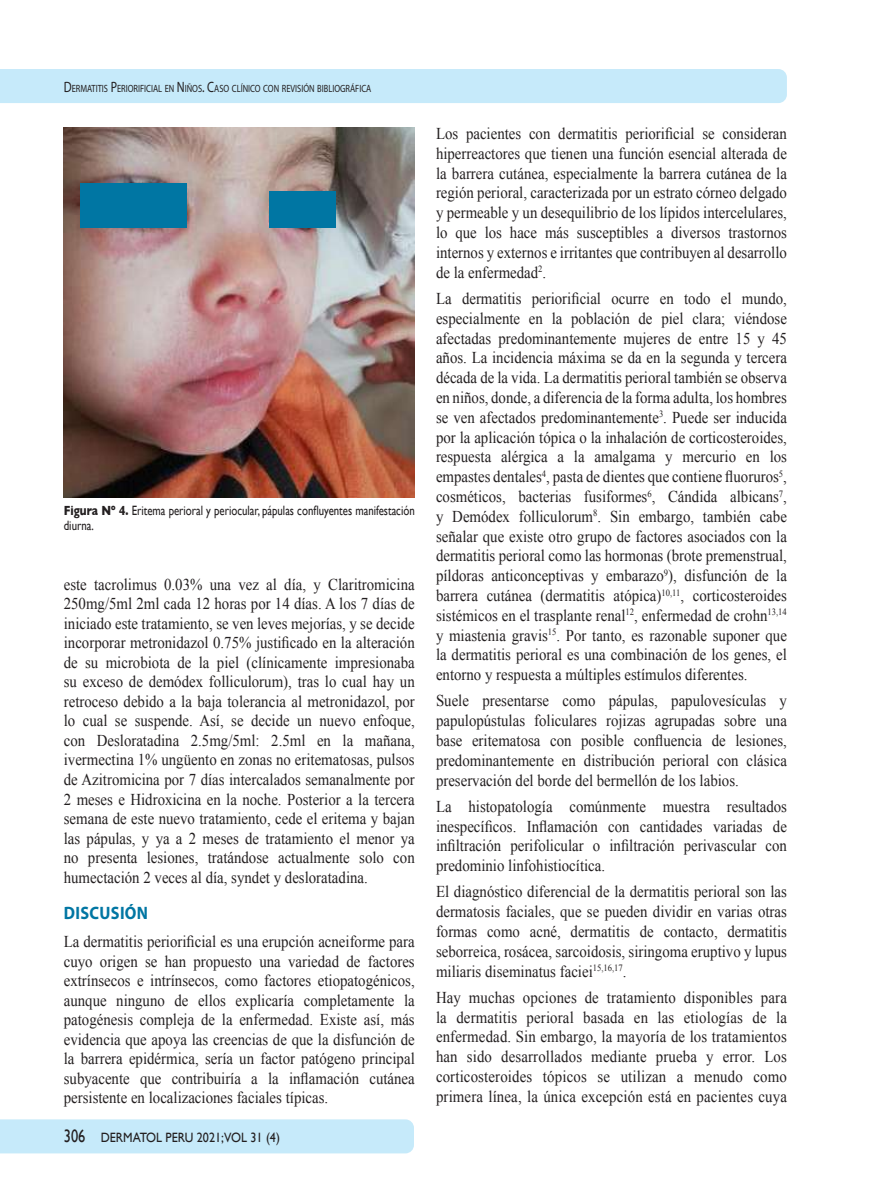
<style>
.page{position:relative;width:872px;height:1191px;background:#fff}
.page>*{position:absolute;margin:0;border:0;box-sizing:border-box;transform-origin:0 0}
.t1{font:700 18px "Myriad Pro";letter-spacing:.02em;color:#0076a3;scale:.9 1}
.t2{font:16.5px/19.8px "Times New Roman";color:#231f20;text-align:justify;scale:.9 1}
.t3{font:13.5px/15px "Gill Sans";color:#231f20;scale:.8 1}
.t4{font:13.5px "Gill Sans";color:#231f20;scale:.9 1}
.t5{font:10.5px "Myriad Pro";color:#231f20;scale:.8 1}
.s1{font-size:15px}
.s2{font-weight:700}
.s3{font-size:18px}
</style>
<div class="page">
<div style="left:0;top:69px;width:787px;height:34px;background:#c6eafa"></div>
<div style="left:0;top:1119px;width:414px;height:34px;background:#c6eafa"></div>
<img style="left:64px;top:128px;width:351px;height:370px">
<div style="left:80px;top:184px;width:106px;height:44px;background:#0076a3"></div>
<div style="left:269px;top:191px;width:66px;height:37px;background:#0076a3"></div>
<p class="t5" style="left:64px;top:82px;width:386px"><span class="s1">D</span>ERMATITIS <span class="s1">P</span>ERIORIFICIAL EN <span class="s1">N</span> IÑOS<span class="s1">. C</span>ASO CLÍNICO CON REVISIÓN BIBLIOGRÁFICA</p>
<p class="t3" style="left:64px;top:502px;width:440px"><span class="s2">Figura Nº 4.</span> Eritema perioral y periocular, pápulas confluyentes manifestación diurna.</p>
<p class="t2" style="left:64px;top:574px;width:391px">este tacrolimus 0.03% una vez al día, y Claritromicina 250mg/5ml 2ml cada 12 horas por 14 días. A los 7 días de iniciado este tratamiento, se ven leves mejorías, y se decide incorporar metronidazol 0.75% justificado en la alteración de su microbiota de la piel (clínicamente impresionaba su exceso de demódex folliculorum), tras lo cual hay un retroceso debido a la baja tolerancia al metronidazol, por lo cual se suspende. Así, se decide un nuevo enfoque, con Desloratadina 2.5mg/5ml: 2.5ml en la mañana, ivermectina 1% ungüento en zonas no eritematosas, pulsos de Azitromicina por 7 días intercalados semanalmente por 2 meses e Hidroxicina en la noche. Posterior a la tercera semana de este nuevo tratamiento, cede el eritema y bajan las pápulas, y ya a 2 meses de tratamiento el menor ya no presenta lesiones, tratándose actualmente solo con humectación 2 veces al día, syndet y desloratadina.</p>
<p class="t1" style="left:64px;top:901px;width:95px">DISCUSIÓN</p>
<p class="t2" style="left:64px;top:931px;width:391px">La dermatitis periorificial es una erupción acneiforme para cuyo origen se han propuesto una variedad de factores extrínsecos e intrínsecos, como factores etiopatogénicos, aunque ninguno de ellos explicaría completamente la patogénesis compleja de la enfermedad. Existe así, más evidencia que apoya las creencias de que la disfunción de la barrera epidérmica, sería un factor patógeno principal subyacente que contribuiría a la inflamación cutánea persistente en localizaciones faciales típicas.</p>
<p class="t4" style="left:64px;top:1129px;width:242px"><span class="s3">306</span> DERMATOL PERU 2021;VOL 31 (4)</p>
<p class="t2" style="left:436px;top:123px;width:391px">Los pacientes con dermatitis periorificial se consideran hiperreactores que tienen una función esencial alterada de la barrera cutánea, especialmente la barrera cutánea de la región perioral, caracterizada por un estrato córneo delgado y permeable y un desequilibrio de los lípidos intercelulares, lo que los hace más susceptibles a diversos trastornos internos y externos e irritantes que contribuyen al desarrollo de la enfermedad<sup>2</sup>.</p>
<p class="t2" style="left:436px;top:288px;width:391px">La dermatitis periorificial ocurre en todo el mundo, especialmente en la población de piel clara; viéndose afectadas predominantemente mujeres de entre 15 y 45 años. La incidencia máxima se da en la segunda y tercera década de la vida. La dermatitis perioral también se observa en niños, donde, a diferencia de la forma adulta, los hombres se ven afectados predominantemente<sup>3</sup>. Puede ser inducida por la aplicación tópica o la inhalación de corticosteroides, respuesta alérgica a la amalgama y mercurio en los empastes dentales<sup>4</sup>, pasta de dientes que contiene fluoruros<sup>5</sup>, cosméticos, bacterias fusiformes<sup>6</sup>, Cándida albicans<sup>7</sup>, y Demódex folliculorum<sup>8</sup>. Sin embargo, también cabe señalar que existe otro grupo de factores asociados con la dermatitis perioral como las hormonas (brote premenstrual, píldoras anticonceptivas y embarazo<sup>9</sup>), disfunción de la barrera cutánea (dermatitis atópica)<sup>10,11</sup>, corticosteroides sistémicos en el trasplante renal<sup>12</sup>, enfermedad de crohn<sup>13,14 </sup>y miastenia gravis<sup>15</sup>. Por tanto, es razonable suponer que la dermatitis perioral es una combinación de los genes, el entorno y respuesta a múltiples estímulos diferentes.</p>
<p class="t2" style="left:436px;top:690px;width:391px">Suele presentarse como pápulas, papulovesículas y papulopústulas foliculares rojizas agrupadas sobre una base eritematosa con posible confluencia de lesiones, predominantemente en distribución perioral con clásica preservación del borde del bermellón de los labios.</p>
<p class="t2" style="left:436px;top:796px;width:391px">La histopatología comúnmente muestra resultados inespecíficos. Inflamación con cantidades variadas de infiltración perifolicular o infiltración perivascular con predominio linfohistiocítica.</p>
<p class="t2" style="left:436px;top:881px;width:391px">El diagnóstico diferencial de la dermatitis perioral son las dermatosis faciales, que se pueden dividir en varias otras formas como acné, dermatitis de contacto, dermatitis seborreica, rosácea, sarcoidosis, siringoma eruptivo y lupus miliaris diseminatus faciei<sup>15,16,17</sup>.</p>
<p class="t2" style="left:436px;top:987px;width:391px">Hay muchas opciones de tratamiento disponibles para la dermatitis perioral basada en las etiologías de la enfermedad. Sin embargo, la mayoría de los tratamientos han sido desarrollados mediante prueba y error. Los corticosteroides tópicos se utilizan a menudo como primera línea, la única excepción está en pacientes cuya</p>
</div>
